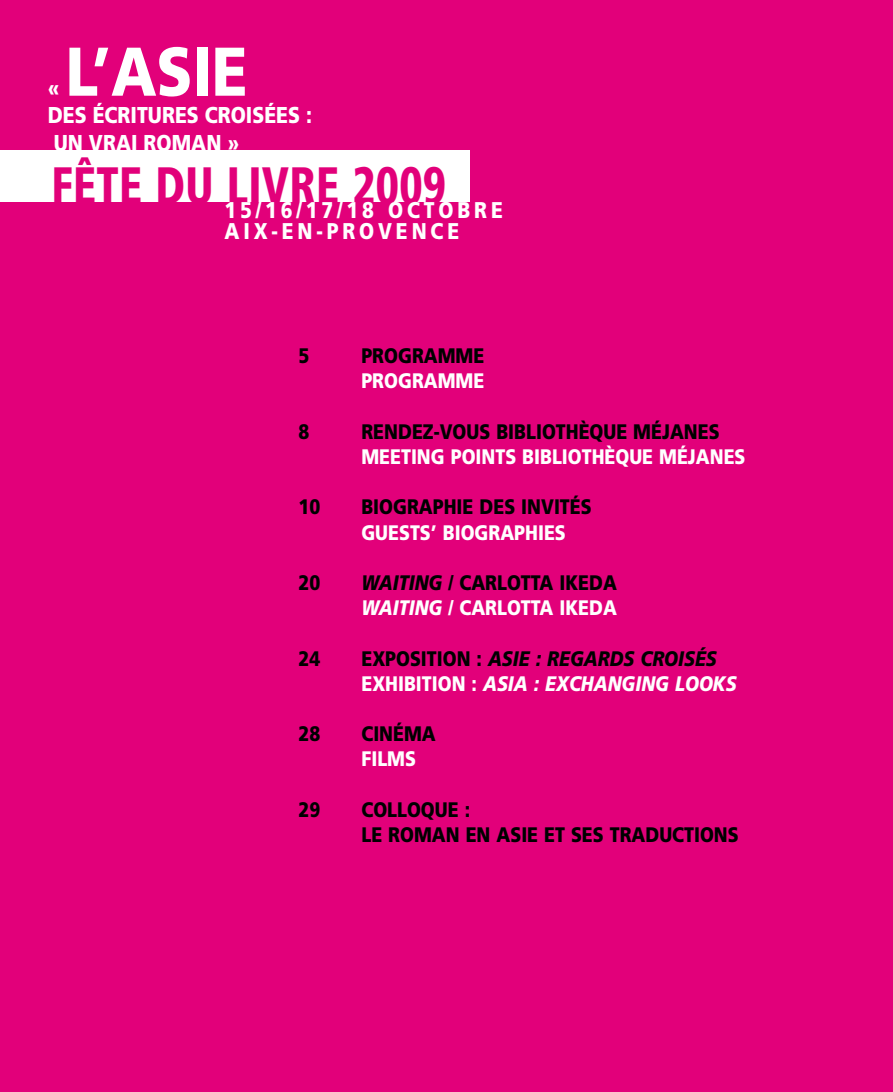
<style>
.page{position:relative;width:893px;height:1092px;background:#fff}
.page>*{position:absolute;margin:0;border:0;box-sizing:border-box;transform-origin:0 0}
.t1{font:900 68.77px "Frutiger";color:#fff;scale:.85 1}
.t2{font:900 condensed 52.5px "Frutiger";letter-spacing:.005em;color:#e2007a;scale:.85 1}
.t3{font:900 22.93px/27.5px "Frutiger";color:#fff;scale:.85 1}
.t4{font:900 22.75px/21px "Frutiger";letter-spacing:.2em;color:#fff;scale:.85 1}
.t5{font:900 21px/25.2px "Frutiger";color:#000;scale:.85 1}
.t6{font:900 21px "Frutiger";color:#fff;scale:.85 1}
.t7{font:italic 900 21px "Frutiger";color:#000;scale:.85 1}
.t8{font:italic 900 21px "Frutiger";color:#fff;scale:.85 1}
.s1{font-style:italic}
.s2{font-style:normal}
</style>
<div class="page">
<div style="left:0;top:0;width:893px;height:1091px;background:#e2007a"></div>
<div style="left:0;top:150px;width:469px;height:52px;background:#fff"></div>
<h1 class="t1" style="left:66px;top:30px;width:216px">L’ASIE</h1>
<p class="t3" style="left:48px;top:101px;width:312px">DES ÉCRITURES CROISÉES :<br>UN VRAI ROMAN »</p>
<p class="t3" style="left:48px;top:74px;width:16px">«</p>
<h2 class="t2" style="left:51px;top:154px;width:466px">FÊTE DU LIVRE 2009</h2>
<p class="t4" style="left:224px;top:199px;width:329px">15/16/17/18 OCTOBRE<br>AIX-EN-PROVENCE</p>
<p class="t5" style="left:298px;top:343px;width:14px">5</p>
<p class="t5" style="left:361px;top:343px;width:146px">PROGRAMME</p>
<p class="t6" style="left:361px;top:368px;width:128px">PROGRAMME</p>
<p class="t5" style="left:298px;top:418px;width:52px">8 R</p>
<p class="t5" style="left:373px;top:418px;width:365px">ENDEZ-VOUS BIBLIOTHÈQUE MÉJANES</p>
<p class="t6" style="left:298px;top:444px;width:23px">MEETING</p>
<p class="t6" style="left:451px;top:444px;width:27px">POINTS</p>
<p class="t6" style="left:522px;top:444px;width:220px">BIBLIOTHÈQUE MÉJANES</p>
<p class="t5" style="left:298px;top:494px;width:58px">10 B</p>
<p class="t5" style="left:373px;top:494px;width:258px">IOGRAPHIE DES INVITÉS</p>
<p class="t6" style="left:361px;top:519px;width:240px">GUESTS’ BIOGRAPHIES</p>
<p class="t5" style="left:298px;top:570px;width:27px">20</p>
<p class="t5" style="left:361px;top:570px;width:145px"><span class="s1">WAITING</span> / CARLOTTA</p>
<p class="t5" style="left:559px;top:570px;width:38px">IKEDA</p>
<p class="t6" style="left:361px;top:595px;width:145px"><span class="s1">WAITING</span> / CARLOTTA</p>
<p class="t6" style="left:559px;top:595px;width:38px">IKEDA</p>
<p class="t5" style="left:298px;top:645px;width:27px">24</p>
<p class="t7" style="left:361px;top:645px;width:420px"><span class="s2">EXPOSITION :</span> ASIE : REGARDS CROISÉS</p>
<p class="t6" style="left:298px;top:670px;width:44px">E</p>
<p class="t8" style="left:372px;top:671px;width:430px"><span class="s2">XHIBITION :</span> ASIA : EXCHANGING LOOKS</p>
<p class="t5" style="left:298px;top:721px;width:27px">28</p>
<p class="t5" style="left:361px;top:721px;width:89px">CINÉMA</p>
<p class="t6" style="left:361px;top:746px;width:66px">FILMS</p>
<p class="t5" style="left:298px;top:796px;width:58px">29 C</p>
<p class="t5" style="left:361px;top:796px;width:445px;text-indent:12px">OLLOQUE :<br>LE ROMAN EN ASIE ET SES TRADUCTIONS</p>
</div>
